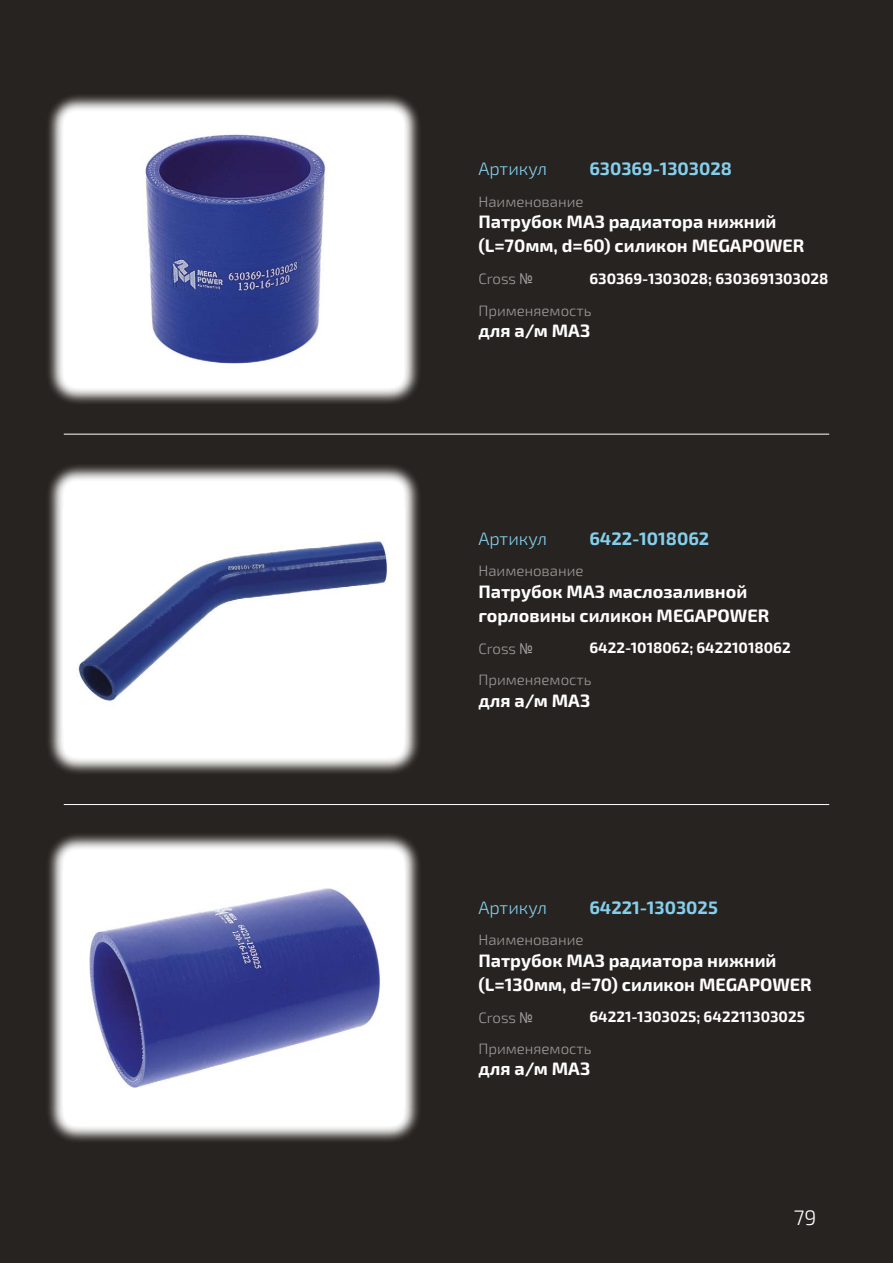
<style>
.page{position:relative;width:893px;height:1263px;background:#272320}
.page>*{position:absolute;margin:0;border:0;box-sizing:border-box;transform-origin:0 0}
.t1{font:300 21px "Exo 2.0";color:#fff}
.t2{font:700 18px/24px "Exo 2.0";color:#fff}
.t3{font:700 18px "Exo 2.0";color:#84cfed}
.t4{font:300 18px "Exo 2.0";color:#84cfed}
.t5{font:300 15px "Exo 2.0";color:#9d9d9c}
.t6{font:700 15px "Exo 2.0";color:#fff}
.s1{font-family:"Arial Narrow";font-weight:400}
</style>
<div class="page">
<hr style="left:64px;top:434px;width:765px;height:1px;background:#fff">
<hr style="left:64px;top:804px;width:765px;height:1px;background:#fff">
<svg style="left:48px;top:95px;width:371px;height:308px;background:#969493"></svg>
<div style="left:64px;top:111px;width:340px;height:277px;background:#fff;border-radius:13px"></div>
<img style="left:145px;top:134px;width:181px;height:230px">
<svg style="left:48px;top:465px;width:371px;height:308px;background:#989695"></svg>
<div style="left:64px;top:481px;width:340px;height:276px;background:#fff;border-radius:13px"></div>
<img style="left:78px;top:541px;width:310px;height:160px">
<svg style="left:48px;top:834px;width:371px;height:308px;background:#959392"></svg>
<div style="left:64px;top:850px;width:340px;height:276px;background:#fff;border-radius:13px"></div>
<img style="left:89px;top:888px;width:291px;height:200px">
<p class="t4" style="left:478px;top:158px;width:70px">Артикул</p>
<p class="t3" style="left:589px;top:158px;width:144px">630369-1303028</p>
<p class="t5" style="left:478px;top:193px;width:107px">Наименование</p>
<p class="t2" style="left:478px;top:210px;width:328px">Патрубок МАЗ радиатора нижний (L=70мм, d=60) силикон MEGAPOWER</p>
<p class="t5" style="left:478px;top:270px;width:56px">Cross <span class="s1">№</span></p>
<p class="t6" style="left:589px;top:269px;width:241px">630369-1303028; 6303691303028</p>
<p class="t5" style="left:478px;top:302px;width:115px">Применяемость</p>
<p class="t2" style="left:478px;top:319px;width:113px">для а/м МАЗ</p>
<p class="t4" style="left:478px;top:528px;width:70px">Артикул</p>
<p class="t3" style="left:589px;top:528px;width:121px">6422-1018062</p>
<p class="t5" style="left:478px;top:562px;width:107px">Наименование</p>
<p class="t2" style="left:478px;top:580px;width:292px">Патрубок МАЗ маслозаливной горловины силикон MEGAPOWER</p>
<p class="t5" style="left:478px;top:640px;width:56px">Cross <span class="s1">№</span></p>
<p class="t6" style="left:589px;top:639px;width:203px">6422-1018062; 64221018062</p>
<p class="t5" style="left:478px;top:671px;width:115px">Применяемость</p>
<p class="t2" style="left:478px;top:689px;width:113px">для а/м МАЗ</p>
<p class="t4" style="left:478px;top:897px;width:70px">Артикул</p>
<p class="t3" style="left:589px;top:896px;width:130px">64221-1303025</p>
<p class="t5" style="left:478px;top:931px;width:107px">Наименование</p>
<p class="t2" style="left:478px;top:949px;width:335px">Патрубок МАЗ радиатора нижний (L=130мм, d=70) силикон MEGAPOWER</p>
<p class="t5" style="left:478px;top:1009px;width:56px">Cross <span class="s1">№</span></p>
<p class="t6" style="left:589px;top:1008px;width:217px">64221-1303025; 642211303025</p>
<p class="t5" style="left:478px;top:1039px;width:115px">Применяемость</p>
<p class="t2" style="left:478px;top:1057px;width:113px">для а/м МАЗ</p>
<p class="t1" style="left:794px;top:1205px;width:24px">79</p>
</div>
